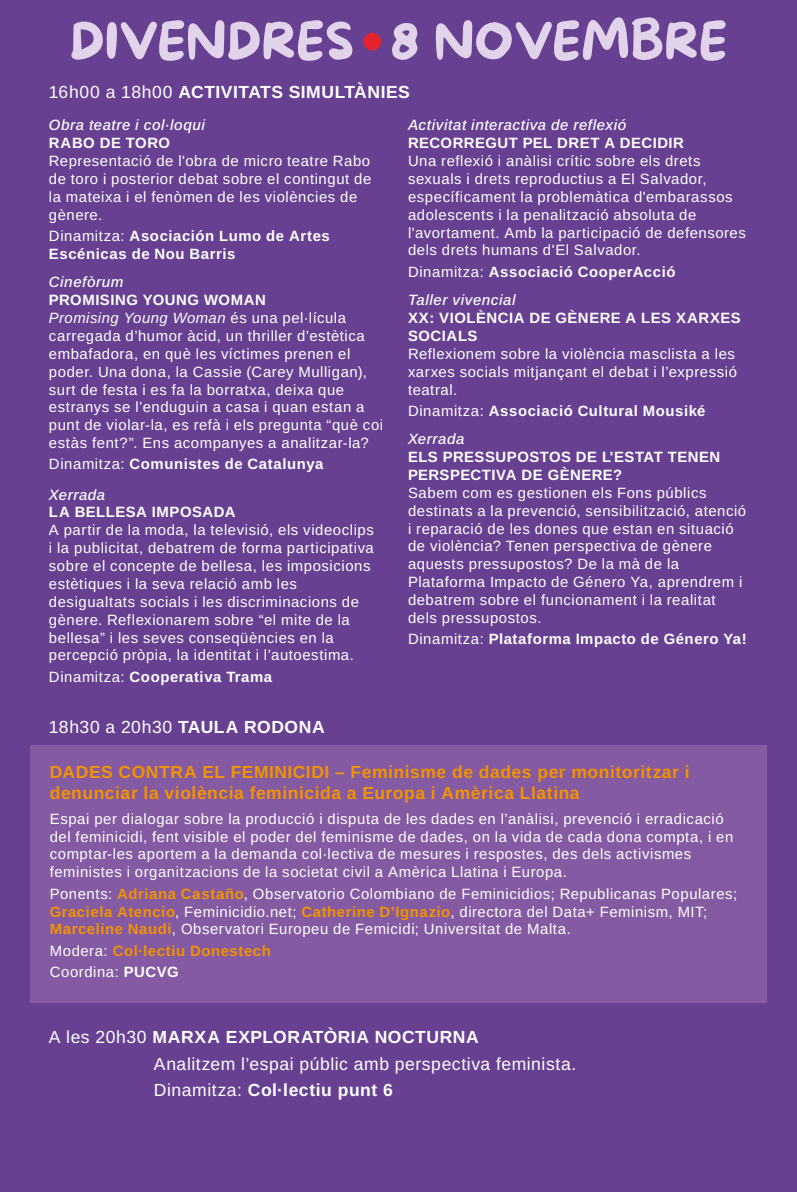
<style>
.page{position:relative;width:797px;height:1192px;background:#fff}
.page>*{position:absolute;margin:0;border:0;box-sizing:border-box;transform-origin:0 0}
.t1{font:50.75px "More Sugar";color:#e1d3e9}
.t2{font:17.5px/26.2px "Arimo";letter-spacing:.03em;color:#fff}
.t3{font:17.5px/21px "Arimo";letter-spacing:.03em;color:#f39200}
.t4{font:14.88px/17.8px "Arimo";letter-spacing:.04em;color:#fff}
.t5{font:italic 500 14.88px "Arimo";letter-spacing:.035em;color:#fff}
.t6{font:14.88px/21.3px "Arimo";letter-spacing:.04em;color:#f39200}
.s1{font-family:"Myriad Pro"}
.s2{font-style:italic}
.s3{color:#f39200}
.s4{color:#fff}
.s5{font-weight:700;color:#fff}
</style>
<div class="page">
<div style="left:0;top:0;width:796px;height:1191px;background:#684092"></div>
<hr style="left:796px;top:0;width:1px;height:1191px;background:#f6c0c1">
<div style="left:30px;top:745px;width:735px;height:257px;background:#845ba2"></div>
<div style="left:363px;top:33px;width:18px;height:17px;background:#e5232f;border-radius:50%"></div>
<h1 class="t1" style="left:69px;top:13px;width:659px">DÏVENDRES <span class="s1">·</span> 8 NÕVEMBRE</h1>
<p class="t2" style="left:49px;top:78px;width:362px">16h00 a 18h00 ACTIVITATS SIMULTÀNIES</p>
<p class="t5" style="left:49px;top:117px;width:158px">Obra teatre i col·loqui</p>
<p class="t4" style="left:49px;top:134px;width:324px">RABO DE TORO<br>Representació de l'obra de micro teatre Rabo de toro i posterior debat sobre el contingut de la mateixa i el fenòmen de les violències de gènere.</p>
<p class="t4" style="left:49px;top:227px;width:282px">Dinamitza: Asociación Lumo de Artes<br>Escénicas de Nou Barris</p>
<p class="t5" style="left:49px;top:274px;width:76px">Cinefòrum</p>
<p class="t4" style="left:49px;top:291px;width:335px">PROMISING YOUNG WOMAN<br><span class="s2">Promising Young Woman</span> és una pel·lícula carregada d’humor àcid, un thriller d’estètica embafadora, en què les víctimes prenen el poder. Una dona, la Cassie (Carey Mulligan), surt de festa i es fa la borratxa, deixa que estranys se l’enduguin a casa i quan estan a punt de violar-la, es refà i els pregunta “què coi estàs fent?”. Ens acompanyes a analitzar-la?</p>
<p class="t4" style="left:49px;top:455px;width:276px">Dinamitza: Comunistes de Catalunya</p>
<p class="t5" style="left:49px;top:486px;width:58px">Xerrada</p>
<p class="t4" style="left:49px;top:503px;width:326px">LA BELLESA IMPOSADA<br>A partir de la moda, la televisió, els videoclips i la publicitat, debatrem de forma participativa sobre el concepte de bellesa, les imposicions estètiques i la seva relació amb les desigualtats socials i les discriminacions de gènere. Reflexionarem sobre “el mite de la bellesa” i les seves conseqüències en la percepció pròpia, la identitat i l’autoestima.</p>
<p class="t4" style="left:49px;top:667px;width:224px">Dinamitza: Cooperativa Trama</p>
<p class="t5" style="left:408px;top:117px;width:220px">Activitat interactiva de reflexió</p>
<p class="t4" style="left:408px;top:134px;width:339px">RECORREGUT PEL DRET A DECIDIR<br>Una reflexió i anàlisi crític sobre els drets sexuals i drets reproductius a El Salvador, específicament la problemàtica d'embarassos adolescents i la penalització absoluta de l'avortament. Amb la participació de defensores dels drets humans d'El Salvador.</p>
<p class="t4" style="left:408px;top:263px;width:269px">Dinamitza: Associació CooperAcció</p>
<p class="t5" style="left:408px;top:292px;width:109px">Taller vivencial</p>
<p class="t4" style="left:408px;top:309px;width:334px">XX: VIOLÈNCIA DE GÈNERE A LES XARXES<br>SOCIALS<br>Reflexionem sobre la violència masclista a les xarxes socials mitjançant el debat i l’expressió teatral.</p>
<p class="t4" style="left:408px;top:401px;width:299px">Dinamitza: Associació Cultural Mousiké</p>
<p class="t5" style="left:408px;top:430px;width:58px">Xerrada</p>
<p class="t4" style="left:408px;top:448px;width:339px">ELS PRESSUPOSTOS DE L'ESTAT TENEN PERSPECTIVA DE GÈNERE?<br>Sabem com es gestionen els Fons públics destinats a la prevenció, sensibilització, atenció i reparació de les dones que estan en situació de violència? Tenen perspectiva de gènere aquests pressupostos? De la mà de la Plataforma Impacto de Género Ya, aprendrem i debatrem sobre el funcionament i la realitat dels pressupostos.</p>
<p class="t4" style="left:408px;top:630px;width:340px">Dinamitza: Plataforma Impacto de Género Ya!</p>
<p class="t2" style="left:49px;top:713px;width:277px">18h30 a 20h30 TAULA RODONA</p>
<p class="t3" style="left:50px;top:761px;width:641px">DADES CONTRA EL FEMINICIDI – Feminisme de dades per monitoritzar i denunciar la violència feminicida a Europa i Amèrica Llatina</p>
<p class="t4" style="left:50px;top:809px;width:684px">Espai per dialogar sobre la producció i disputa de les dades en l’anàlisi, prevenció i erradicació del feminicidi, fent visible el poder del feminisme de dades, on la vida de cada dona compta, i en comptar-les aportem a la demanda col·lectiva de mesures i respostes, des dels activismes feministes i organitzacions de la societat civil a Amèrica Llatina i Europa.</p>
<p class="t4" style="left:50px;top:884px;width:688px">Ponents: <span class="s3">Adriana Castaño</span>, Observatorio Colombiano de Feminicidios; Republicanas Populares;<br><span class="s3">Graciela Atencio</span>, Feminicidio.net; <span class="s3">Catherine D’Ignazio</span>, directora del Data+ Feminism, MIT;<br><span class="s3">Marceline Naudi</span>, Observatori Europeu de Femicidi; Universitat de Malta.</p>
<p class="t6" style="left:50px;top:939px;width:222px"><span class="s4">Modera:</span> Col·lectiu Donestech<br><span class="s4">Coordina:</span> <span class="s5">PUCVG</span></p>
<p class="t2" style="left:154px;top:1023px;width:424px;text-indent:-105px">A les 20h30 MARXA EXPLORATÒRIA NOCTURNA<br>Analitzem l’espai públic amb perspectiva feminista.<br>Dinamitza: Col·lectiu punt 6</p>
</div>
